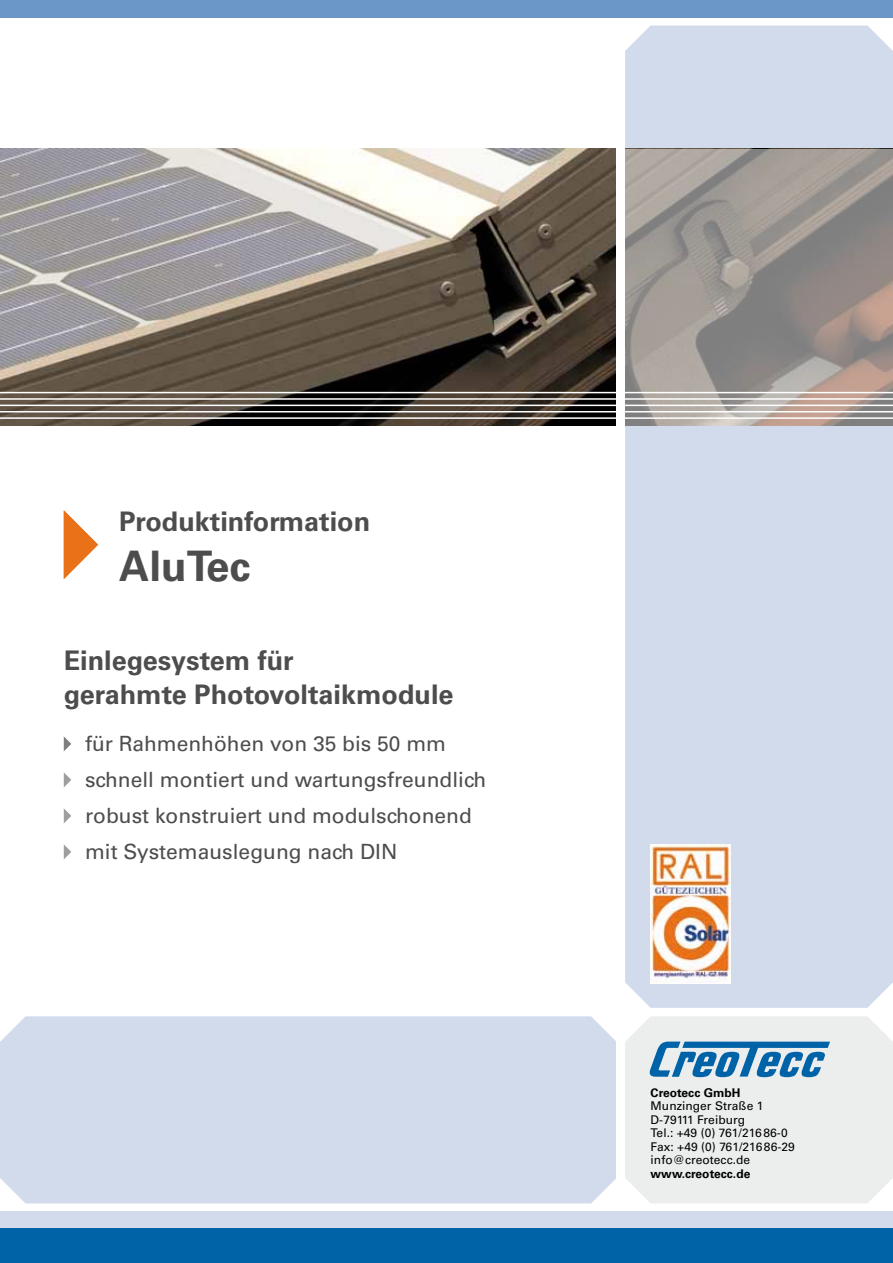
<style>
.page{position:relative;width:893px;height:1263px;background:#fff}
.page>*{position:absolute;margin:0;border:0;box-sizing:border-box;transform-origin:0 0}
.t1{font:700 42px "Univers";color:#4d4d4d}
.t2{font:700 27px/34.5px "Univers";color:#4d4d4d}
.t3{font:21px/36px "Univers";color:#4d4d4d}
.t4{font:12px/13.5px "Univers";letter-spacing:.005em;color:#000}
.t5{font:700 12px "Univers";letter-spacing:.005em;color:#000}
</style>
<div class="page">
<div style="left:625px;top:1016px;width:268px;height:187px;background:#eceded"></div>
<div style="left:625px;top:26px;width:268px;height:982px;background:#d1dbec"></div>
<div style="left:0;top:1212px;width:893px;height:17px;background:#d1dbec"></div>
<div style="left:0;top:1229px;width:893px;height:34px;background:#0062a7"></div>
<div style="left:0;top:1016px;width:616px;height:187px;background:#d1dbec"></div>
<div style="left:0;top:0;width:893px;height:17px;background:#6a97c7"></div>
<svg style="left:649px;top:1041px;width:181px;height:36px;background:#69a0c6"></svg>
<img style="left:0;top:149px;width:616px;height:276px">
<svg style="left:625px;top:149px;width:268px;height:276px;background:#9d9691"></svg>
<hr style="left:0;top:417px;width:893px;height:2px;background:#fff">
<hr style="left:0;top:411px;width:893px;height:1px;background:#fff">
<hr style="left:0;top:398px;width:893px;height:2px;background:#fff">
<hr style="left:0;top:405px;width:893px;height:1px;background:#fff">
<hr style="left:0;top:392px;width:893px;height:1px;background:#fff">
<img style="left:651px;top:845px;width:80px;height:138px">
<svg style="left:64px;top:510px;width:34px;height:69px"></svg>
<svg style="left:64px;top:736px;width:7px;height:15px"></svg>
<svg style="left:64px;top:773px;width:7px;height:14px"></svg>
<svg style="left:64px;top:809px;width:7px;height:14px"></svg>
<svg style="left:64px;top:845px;width:7px;height:14px"></svg>
<p class="t2" style="left:119px;top:504px;width:253px">Produktinformation</p>
<h1 class="t1" style="left:119px;top:541px;width:133px">AluTec</h1>
<p class="t2" style="left:64px;top:643px;width:391px">Einlegesystem für<br>gerahmte Photovoltaikmodule</p>
<p class="t3" style="left:85px;top:726px;width:403px">für Rahmenhöhen von 35 bis 50 mm schnell montiert und wartungsfreundlich robust konstruiert und modulschonend mit Systemauslegung nach DIN</p>
<p class="t5" style="left:651px;top:1086px;width:91px">Creotecc GmbH</p>
<p class="t4" style="left:651px;top:1099px;width:146px">Munzinger Straße 1<br>D-79111 Freiburg<br>Tel.: +49 (0) 761/21686-0<br>Fax: +49 (0) 761/21686-29 info@creotecc.de</p>
<p class="t5" style="left:651px;top:1167px;width:101px">www.creotecc.de</p>
</div>
